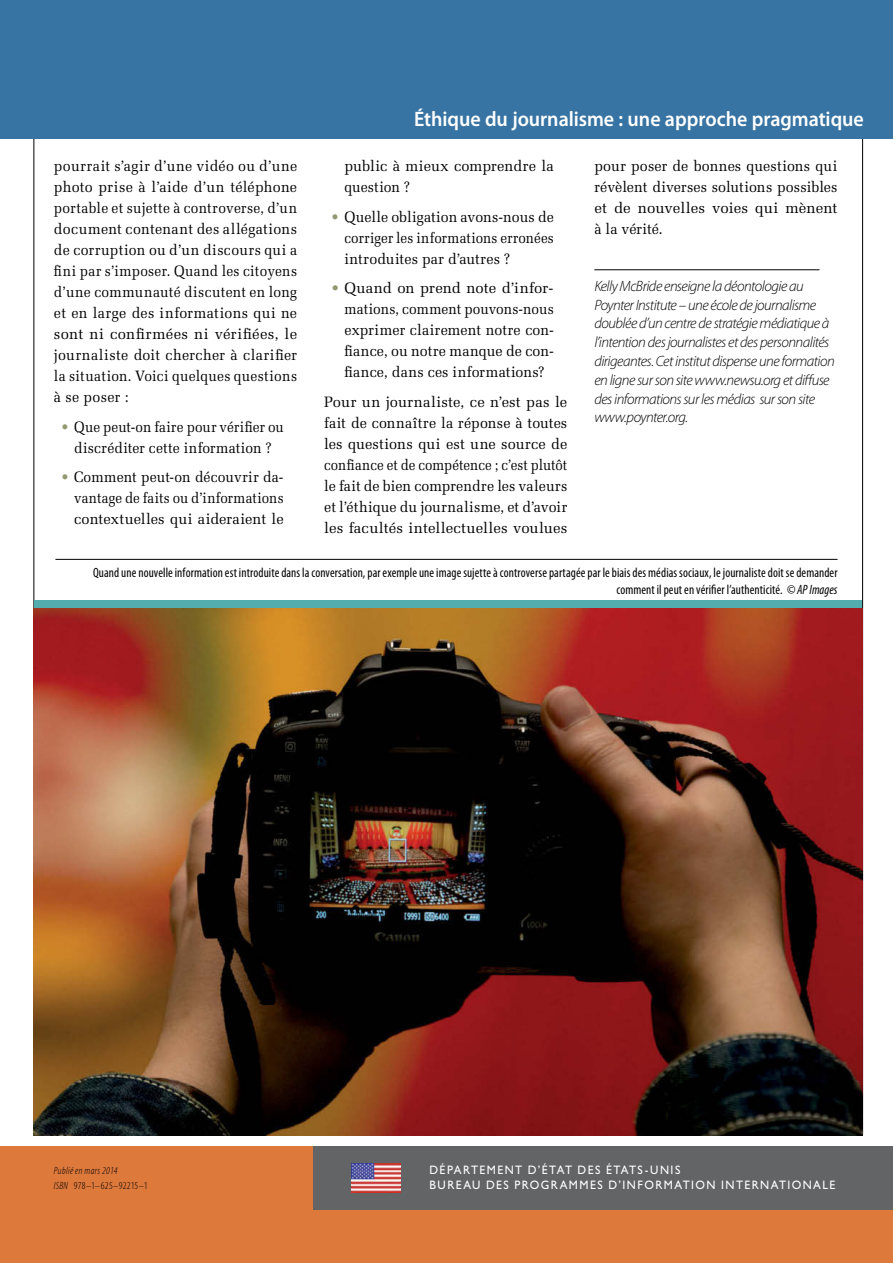
<style>
.page{position:relative;width:893px;height:1263px;background:#fff}
.page>*{position:absolute;margin:0;border:0;box-sizing:border-box;transform-origin:0 0}
.t1{font:600 21px "Myriad Pro";color:#fff;scale:.95 1}
.t2{font:15px/21px "Melior LT Std";letter-spacing:.01em;color:#000;text-align:justify;scale:.95 1}
.t3{font:15px/21px "Melior LT Std";letter-spacing:.01em;color:#000;text-align:justify}
.t4{font:italic 300 15px/18.8px "Myriad Pro";letter-spacing:-.035em;color:#000}
.t5{font:15px/21px "Melior LT Std";letter-spacing:.01em;color:#000;text-align:justify;scale:.93 1}
.t6{font:15px/21px "Melior LT Std";letter-spacing:.01em;color:#000;text-align:center;scale:.91 1}
.t7{font:condensed 13.5px/17.2px "Myriad Pro";letter-spacing:.005em;color:#000;text-align:right;scale:.95 1}
.t8{font:12.3px/15.3px "Gill Sans Std";letter-spacing:.125em;color:#fff;scale:.95 1}
.t9{font:italic 300 condensed 10.5px/15.3px "Myriad Pro";letter-spacing:.03em;color:#000}
.s1{color:#939870}
.s2{font-style:italic}
.s3{font-style:normal}
</style>
<div class="page">
<div style="left:0;top:0;width:893px;height:139px;background:#3874a3"></div>
<hr style="left:594px;top:269px;width:225px;height:1px;background:#000">
<div style="left:0;top:1146px;width:893px;height:117px;background:#de793c"></div>
<div style="left:313px;top:1146px;width:580px;height:63px;background:#636466"></div>
<hr style="left:55px;top:559px;width:782px;height:1px;background:#000">
<div style="left:34px;top:600px;width:827px;height:10px;background:#53adae"></div>
<img style="left:34px;top:609px;width:828px;height:526px">
<img style="left:351px;top:1163px;width:49px;height:29px">
<p class="t2" style="left:54px;top:155px;width:257px">pourrait s’agir d’une vidéo ou d’une photo prise à l’aide d’un téléphone portable et sujette à controverse, d’un document contenant des allégations de corruption ou d’un discours qui a fini par s’imposer. Quand les citoyens d’une communauté discutent en long et en large des informations qui ne sont ni confirmées ni vérifiées, le journaliste doit chercher à clarifier la situation. Voici quelques questions à se poser :</p>
<p class="t6" style="left:61px;top:416px;width:247px"><span class="s1">•</span> Que peut-on faire pour vérifier ou discréditer cette information ?</p>
<p class="t5" style="left:74px;top:467px;width:227px;text-indent:-14px"><span class="s1">•</span> Comment peut-on découvrir da&shy;vantage de faits ou d’informations contextuelles qui aideraient le</p>
<h1 class="t1" style="left:414px;top:105px;width:475px">Éthique du journalisme : une approche pragmatique</h1>
<p class="t3" style="left:344px;top:155px;width:211px">public à mieux comprendre la question ?</p>
<p class="t2" style="left:344px;top:206px;width:222px;text-indent:-14px"><span class="s1">•</span> Quelle obligation avons-nous de corriger les informations erronées introduites par d’autres ?</p>
<p class="t3" style="left:344px;top:278px;width:211px;text-indent:-14px"><span class="s1">•</span> Quand on prend note d’infor&shy;mations, comment pouvons-nous exprimer clairement notre con&shy;fiance, ou notre manque de con&shy;fiance, dans ces informations?</p>
<p class="t3" style="left:324px;top:391px;width:245px">Pour un journaliste, ce n’est pas le fait de connaître la réponse à toutes les questions qui est une source de confiance et de compétence ; c’est plutôt le fait de bien comprendre les valeurs et l’éthique du journalisme, et d’avoir les facultés intellectuelles voulues</p>
<p class="t2" style="left:594px;top:155px;width:257px">pour poser de bonnes questions qui révèlent diverses solutions possibles et de nouvelles voies qui mènent à la vérité.</p>
<p class="t4" style="left:594px;top:276px;width:242px">Kelly McBride enseigne la déontologie au Poynter Institute – une école de journalisme doublée d’un centre de stratégie médiatique à l’intention des journalistes et des personnalités dirigeantes. Cet institut dispense une formation en ligne sur son site www.newsu.org et diffuse des informations sur les médias sur son site www.poynter.org.</p>
<p class="t7" style="left:93px;top:563px;width:785px">Quand une nouvelle information est introduite dans la conversation, par exemple une image sujette à controverse partagée par le biais des médias sociaux, le journaliste doit se demander comment il peut en vérifier l’authenticité. <span class="s2">© AP Images</span></p>
<p class="t9" style="left:54px;top:1163px;width:95px">Publié en mars 2014<br>ISBN <span class="s3">978–1–625–92215–1</span></p>
<p class="t8" style="left:429px;top:1162px;width:429px">DÉPARTEMENT D’ÉTAT DES ÉTATS-UNIS<br>BUREAU DES PROGRAMMES D’INFORMATION INTERNATIONALE</p>
</div>
